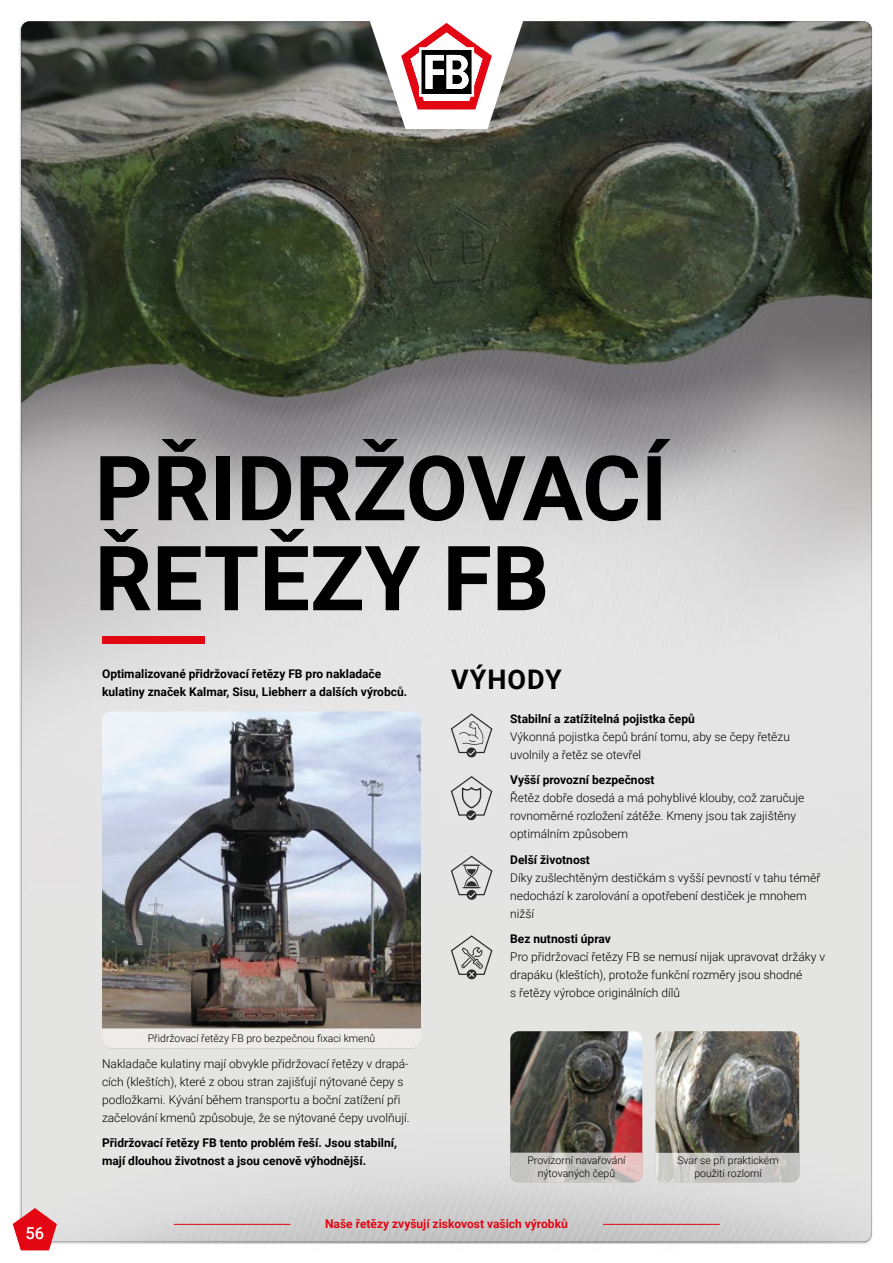
<style>
.page{position:relative;width:893px;height:1263px;background:#fff}
.page>*{position:absolute;margin:0;border:0;box-sizing:border-box;transform-origin:0 0}
.t1{font:700 90px/90px "Roboto";color:#000}
.t2{font:700 27px "Roboto";letter-spacing:.035em;color:#000}
.t3{font:500 16.5px "Roboto";color:#fff}
.t4{font:500 15px "Roboto";color:#fff}
.t5{font:300 12px/18px "Roboto";color:#000}
.t6{font:700 12px/18px "Roboto";color:#000}
.t7{font:700 12px "Roboto";color:#e30613}
.t8{font:300 10.5px/13.5px "Roboto";color:#000;text-align:center}
.t9{font:500 5.1px "Roboto";color:#000}
.t10{font:4.5px "Myriad Pro";color:#000}
.s1{font-weight:300}
</style>
<div class="page">
<img style="left:21px;top:21px;width:851px;height:1221px">
<hr style="left:174px;top:1224px;width:117px;height:1px;background:#e30613">
<hr style="left:603px;top:1224px;width:117px;height:1px;background:#e30613">
<svg style="left:369px;top:21px;width:155px;height:108px"></svg>
<div style="left:466px;top:747px;width:10px;height:10px;background:#2d2d2d;border-radius:50%"></div>
<svg style="left:450px;top:712px;width:43px;height:44px;background:#cacaca"></svg>
<svg style="left:450px;top:855px;width:43px;height:49px;background:#c2c2c2"></svg>
<svg style="left:450px;top:775px;width:43px;height:44px;background:#c7c7c7"></svg>
<svg style="left:450px;top:934px;width:43px;height:44px;background:#c3c3c2"></svg>
<img style="left:510px;top:1031px;width:132px;height:121px">
<svg style="left:510px;top:1152px;width:132px;height:30px;background:#cac2c0"></svg>
<img style="left:655px;top:1031px;width:144px;height:122px">
<svg style="left:655px;top:1153px;width:144px;height:29px;background:#c8c7c5"></svg>
<img style="left:102px;top:711px;width:319px;height:317px">
<div style="left:102px;top:1028px;width:319px;height:20px;background:#edece9"></div>
<div style="left:102px;top:636px;width:102px;height:7px;background:#e30613"></div>
<svg style="left:13px;top:1208px;width:44px;height:42px;background:#e54b54"></svg>
<h3 class="t3" style="left:26px;top:1221px;width:20px">56</h3>
<p class="t4" style="left:26px;top:1222px;width:19px">56</p>
<h1 class="t1" style="left:95px;top:440px;width:574px">PŘIDRŽOVACÍ<br>ŘETĚZY FB</h1>
<p class="t6" style="left:102px;top:664px;width:307px">Optimalizované přidržovací řetězy FB pro nakladače kulatiny značek Kalmar, Sisu, Liebherr a dalších výrobců.</p>
<p class="t8" style="left:148px;top:1031px;width:229px">Přidržovací řetězy FB pro bezpečnou fixaci kmenů</p>
<p class="t5" style="left:102px;top:1054px;width:309px">Nakladače kulatiny mají obvykle přidržovací řetězy v drapá&shy;cích (kleštích), které z obou stran zajišťují nýtované čepy s podložkami. Kývání během transportu a boční zatížení při začelování kmenů způsobuje, že se nýtované čepy uvolňují.</p>
<p class="t6" style="left:102px;top:1133px;width:296px">Přidržovací řetězy FB tento problém řeší. Jsou stabilní, mají dlouhou životnost a jsou cenově výhodnější.</p>
<h2 class="t2" style="left:451px;top:660px;width:112px">VÝHODY</h2>
<p class="t6" style="left:510px;top:709px;width:186px">Stabilní a zatížitelná pojistka čepů</p>
<p class="t5" style="left:510px;top:727px;width:281px">Výkonná pojistka čepů brání tomu, aby se čepy řetězu uvolnily a řetěz se otevřel</p>
<p class="t6" style="left:510px;top:770px;width:146px">Vyšší provozní bezpečnost</p>
<p class="t5" style="left:510px;top:788px;width:296px">Řetěz dobře dosedá a má pohyblivé klouby, což zaručuje rovnoměrné rozložení zátěže. Kmeny jsou tak zajištěny optimálním způsobem</p>
<p class="t6" style="left:510px;top:850px;width:81px">Delší životnost</p>
<p class="t5" style="left:510px;top:868px;width:312px">Díky zušlechtěným destičkám s vyšší pevností v tahu téměř nedochází k zarolování a opotřebení destiček je mnohem nižší</p>
<p class="t6" style="left:510px;top:929px;width:102px">Bez nutnosti úprav</p>
<p class="t5" style="left:510px;top:947px;width:316px">Pro přidržovací řetězy FB se nemusí nijak upravovat držáky v drapáku (kleštích), protože funkční rozměry jsou shodné<br>s řetězy výrobce originálních dílů</p>
<p class="t9" style="left:610px;top:720px;width:21px">DIN<span class="s1">/</span> ISO</p>
<p class="t10" style="left:516px;top:753px;width:20px">ISO 16047</p>
<p class="t10" style="left:574px;top:933px;width:20px">ISO 16047</p>
<p class="t9" style="left:610px;top:995px;width:21px">DIN<span class="s1">/</span> ISO</p>
<p class="t8" style="left:527px;top:1153px;width:100px">Provizorní navařování nýtovaných čepů</p>
<p class="t8" style="left:677px;top:1153px;width:103px">Svar se při praktickém použití rozlomí</p>
<p class="t7" style="left:325px;top:1215px;width:244px">Naše řetězy zvyšují ziskovost vašich výrobků</p>
</div>
